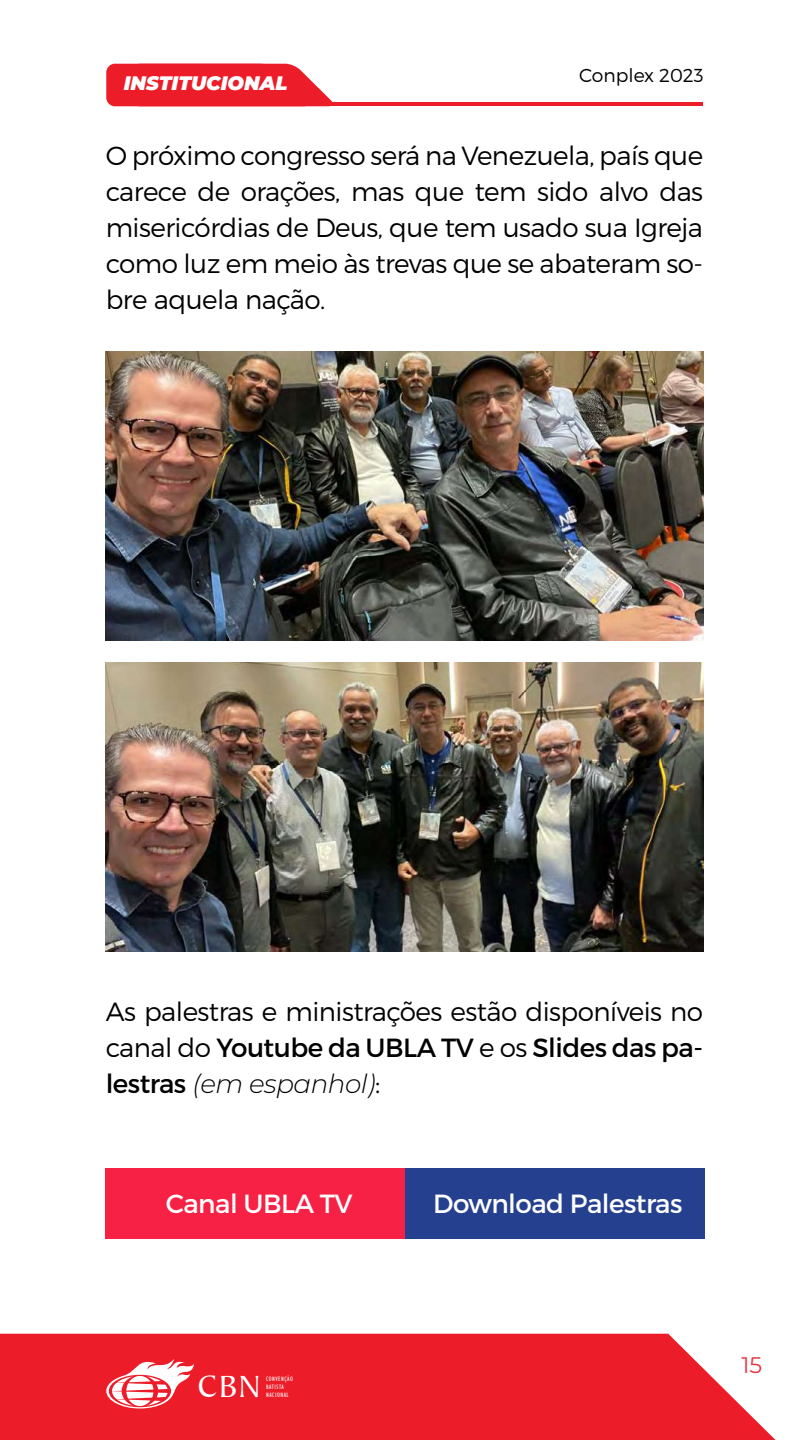
<style>
.page{position:relative;width:810px;height:1440px;background:#fff}
.page>*{position:absolute;margin:0;border:0;box-sizing:border-box;transform-origin:0 0}
.t1{font:32.92px "Baker Signet BT";color:#fff}
.t2{font:300 26.25px/36px "Montserrat";letter-spacing:-.02em;color:#000;text-align:justify}
.t3{font:26.25px "Montserrat";letter-spacing:-.02em;color:#fff}
.t4{font:22.5px "Montserrat Alternates";color:#e73541}
.t5{font:italic 900 19.5px "Montserrat";color:#fff}
.t6{font:300 18.75px "Montserrat";color:#000}
.t7{font:condensed 6.45px/7.7px "Humanist 521 BT";letter-spacing:.08em;color:#fff}
.s1{font-weight:400}
.s2{font-style:italic}
</style>
<div class="page">
<svg style="left:0;top:1334px;width:776px;height:106px;background:#ee2c38"></svg>
<svg style="left:106px;top:1357px;width:88px;height:52px"></svg>
<svg style="left:106px;top:64px;width:226px;height:42px;background:#ee2f3b"></svg>
<hr style="left:150px;top:102px;width:553px;height:4px;background:#ed1c29">
<img style="left:106px;top:662px;width:597px;height:290px">
<img style="left:106px;top:351px;width:597px;height:290px">
<div style="left:106px;top:1168px;width:299px;height:71px;background:#f72145"></div>
<div style="left:405px;top:1168px;width:299px;height:71px;background:#25408f"></div>
<p class="t5" style="left:124px;top:69px;width:165px">INSTITUCIONAL</p>
<p class="t6" style="left:579px;top:64px;width:126px">Conplex 2023</p>
<p class="t2" style="left:106px;top:137px;width:599px">O próximo congresso será na Venezuela, país que carece de orações, mas que tem sido alvo das misericórdias de Deus, que tem usado sua Igreja como luz em meio às trevas que se abateram so&shy;bre aquela nação.</p>
<p class="t2" style="left:106px;top:994px;width:599px">As palestras e ministrações estão disponíveis no canal do <span class="s1">Youtube da UBLA TV</span> e os <span class="s1">Slides das pa&shy;lestras</span> <span class="s2">(em espanhol)</span>:</p>
<p class="t3" style="left:166px;top:1188px;width:188px">Canal UBLA TV</p>
<p class="t3" style="left:433px;top:1188px;width:251px">Download Palestras</p>
<p class="t1" style="left:198px;top:1367px;width:64px">CBN</p>
<p class="t7" style="left:266px;top:1375px;width:28px">CONVENÇÃO<br>BATISTA<br>NACIONAL</p>
<p class="t4" style="left:741px;top:1350px;width:22px">15</p>
</div>
